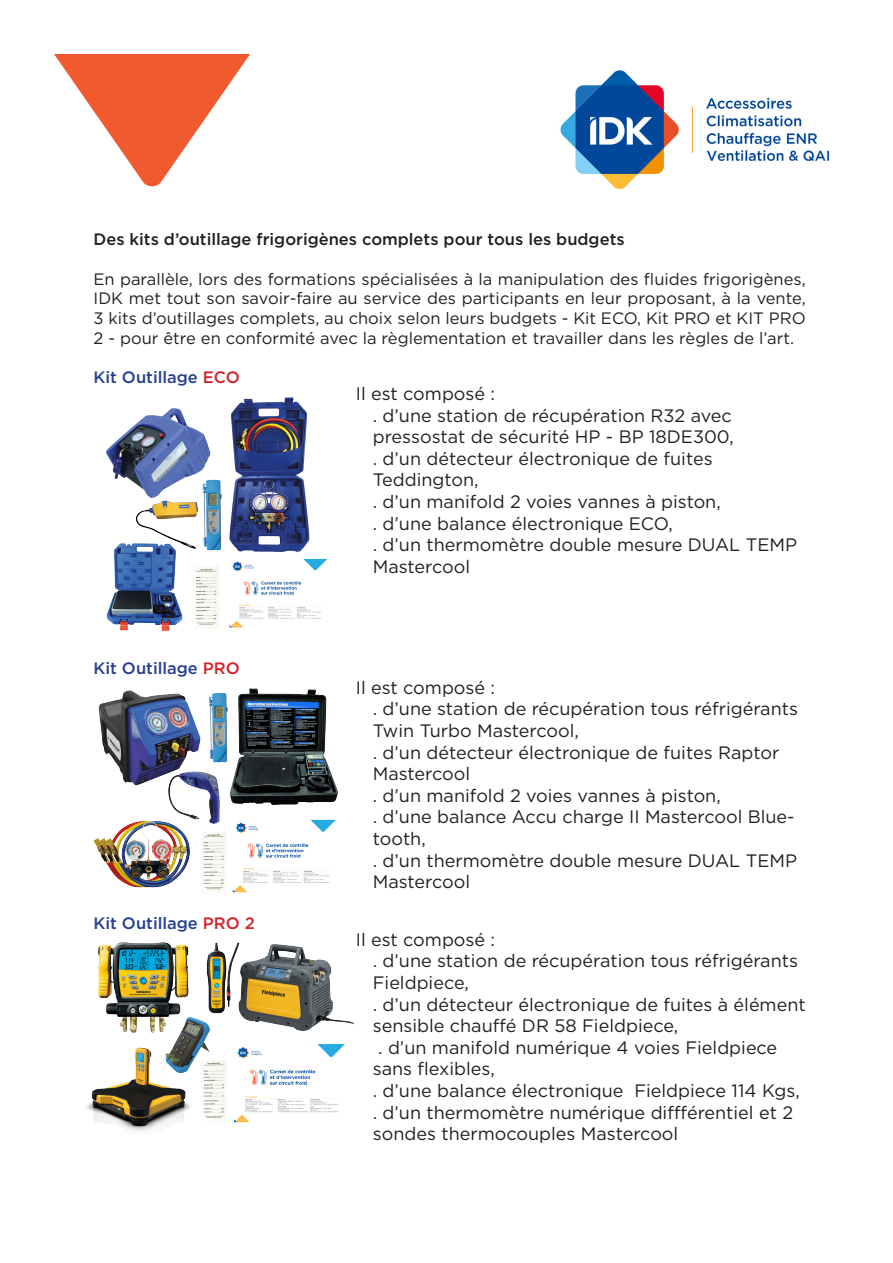
<style>
.page{position:relative;width:893px;height:1263px;background:#fff}
.page>*{position:absolute;margin:0;border:0;box-sizing:border-box;transform-origin:0 0}
.t1{font:18px/21.6px "Gotham";color:#231f20}
.t2{font:16.5px/19.8px "Gotham";color:#231f20;text-align:justify}
.t3{font:500 16.5px "Gotham";color:#231f20}
.t4{font:500 16.5px "Gotham";color:#253f8e}
.s1{color:#d1232a}
</style>
<div class="page">
<svg style="left:54px;top:54px;width:196px;height:132px"></svg>
<img style="left:560px;top:70px;width:270px;height:120px">
<img style="left:106px;top:397px;width:221px;height:234px">
<img style="left:94px;top:688px;width:244px;height:205px">
<img style="left:86px;top:942px;width:268px;height:189px">
<p class="t3" style="left:94px;top:228px;width:533px">Des kits d’outillage frigorigènes complets pour tous les budgets</p>
<p class="t2" style="left:94px;top:268px;width:714px">En parallèle, lors des formations spécialisées à la manipulation des fluides frigorigènes, IDK met tout son savoir-faire au service des participants en leur proposant, à la vente, 3 kits d’outillages complets, au choix selon leurs budgets - Kit ECO, Kit PRO et KIT PRO 2 - pour être en conformité avec la règlementation et travailler dans les règles de l’art.</p>
<p class="t4" style="left:94px;top:366px;width:148px">Kit Outillage <span class="s1">ECO</span></p>
<p class="t1" style="left:356px;top:382px;width:141px">Il est composé :</p>
<p class="t1" style="left:373px;top:404px;width:363px">. d’une station de récupération R32 avec pressostat de sécurité HP - BP 18DE300,</p>
<p class="t1" style="left:373px;top:447px;width:341px">. d’un détecteur électronique de fuites<br>Teddington,</p>
<p class="t1" style="left:373px;top:490px;width:349px">. d’un manifold 2 voies vannes à piston,</p>
<p class="t1" style="left:373px;top:512px;width:302px">. d’une balance électronique ECO,</p>
<p class="t1" style="left:373px;top:534px;width:426px">. d’un thermomètre double mesure DUAL TEMP<br>Mastercool</p>
<p class="t4" style="left:94px;top:657px;width:148px">Kit Outillage <span class="s1">PRO</span></p>
<p class="t4" style="left:94px;top:912px;width:163px">Kit Outillage <span class="s1">PRO 2</span></p>
<p class="t1" style="left:356px;top:676px;width:141px">Il est composé :</p>
<p class="t1" style="left:373px;top:698px;width:427px">. d’une station de récupération tous réfrigérants<br>Twin Turbo Mastercool,</p>
<p class="t1" style="left:373px;top:741px;width:408px">. d’un détecteur électronique de fuites Raptor<br>Mastercool</p>
<p class="t1" style="left:373px;top:784px;width:349px">. d’un manifold 2 voies vannes à piston,</p>
<p class="t1" style="left:373px;top:806px;width:423px">. d’une balance Accu charge II Mastercool Blue&shy;tooth,</p>
<p class="t1" style="left:373px;top:849px;width:426px">. d’un thermomètre double mesure DUAL TEMP<br>Mastercool</p>
<p class="t1" style="left:356px;top:928px;width:141px">Il est composé :</p>
<p class="t1" style="left:373px;top:950px;width:427px">. d’une station de récupération tous réfrigérants<br>Fieldpiece,</p>
<p class="t1" style="left:373px;top:993px;width:434px">. d’un détecteur électronique de fuites à élément sensible chauffé DR 58 Fieldpiece,</p>
<p class="t1" style="left:373px;top:1036px;width:406px;text-indent:5px">. d’un manifold numérique 4 voies Fieldpiece sans flexibles,</p>
<p class="t1" style="left:373px;top:1079px;width:428px">. d’une balance électronique Fieldpiece 114 Kgs,</p>
<p class="t1" style="left:373px;top:1101px;width:422px">. d’un thermomètre numérique diffférentiel et 2 sondes thermocouples Mastercool</p>
</div>
